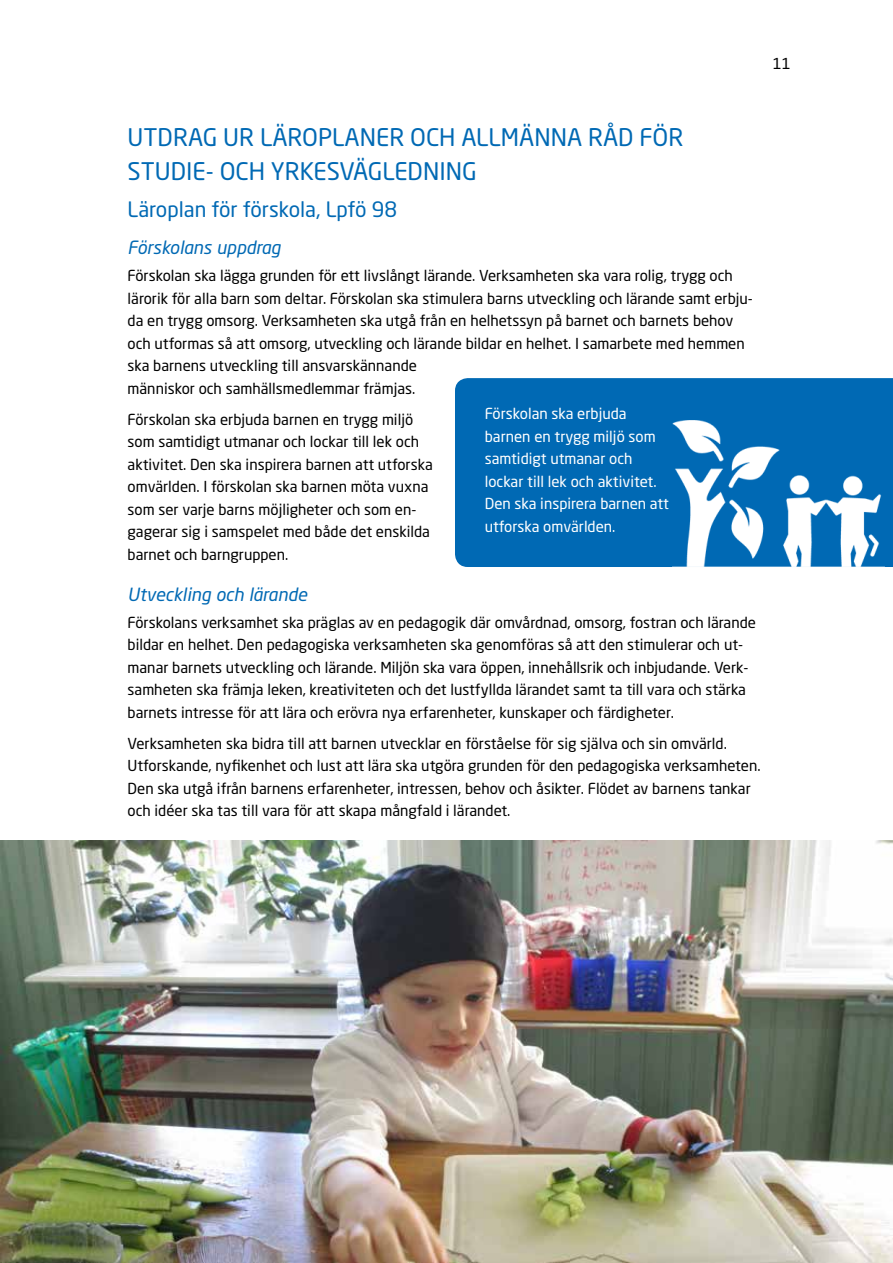
<style>
.page{position:relative;width:893px;height:1263px;background:#fff}
.page>*{position:absolute;margin:0;border:0;box-sizing:border-box;transform-origin:0 0}
.t1{font:24px/34.5px "Neo Sans Pro";color:#0069b4}
.t2{font:21px "Neo Sans Pro";color:#0069b4}
.t3{font:italic 18px "Neo Sans Pro";color:#0069b4}
.t4{font:15px/22.5px "Neo Sans Pro";color:#000}
.t5{font:15px/22.5px "Neo Sans Pro";color:#fff}
</style>
<div class="page">
<div style="left:455px;top:378px;width:438px;height:189px;background:#0069b4"></div>
<img style="left:672px;top:421px;width:212px;height:146px">
<img style="left:0;top:840px;width:893px;height:423px">
<p class="t4" style="left:773px;top:52px;width:20px">11</p>
<h1 class="t1" style="left:128px;top:120px;width:557px">UTDRAG UR LÄROPLANER OCH ALLMÄNNA RÅD FÖR<br>STUDIE- OCH YRKESVÄGLEDNING</h1>
<h2 class="t2" style="left:128px;top:197px;width:271px">Läroplan för förskola, Lpfö 98</h2>
<p class="t3" style="left:128px;top:237px;width:155px">Förskolans uppdrag</p>
<p class="t4" style="left:128px;top:264px;width:627px">Förskolan ska lägga grunden för ett livslångt lärande. Verksamheten ska vara rolig, trygg och lärorik för alla barn som deltar. Förskolan ska stimulera barns utveckling och lärande samt erbju&shy;da en trygg omsorg. Verksamheten ska utgå från en helhetssyn på barnet och barnets behov och utformas så att omsorg, utveckling och lärande bildar en helhet. I samarbete med hemmen ska barnens utveckling till ansvarskännande<br>människor och samhällsmedlemmar främjas.</p>
<p class="t4" style="left:128px;top:408px;width:307px">Förskolan ska erbjuda barnen en trygg miljö som samtidigt utmanar och lockar till lek och aktivitet. Den ska inspirera barnen att utforska omvärlden. I förskolan ska barnen möta vuxna som ser varje barns möjligheter och som en&shy;gagerar sig i samspelet med både det enskilda barnet och barngruppen.</p>
<p class="t3" style="left:128px;top:583px;width:181px">Utveckling och lärande</p>
<p class="t4" style="left:128px;top:611px;width:630px">Förskolans verksamhet ska präglas av en pedagogik där omvårdnad, omsorg, fostran och lärande bildar en helhet. Den pedagogiska verksamheten ska genomföras så att den stimulerar och ut&shy;manar barnets utveckling och lärande. Miljön ska vara öppen, innehållsrik och inbjudande. Verk&shy;samheten ska främja leken, kreativiteten och det lustfyllda lärandet samt ta till vara och stärka barnets intresse för att lära och erövra nya erfarenheter, kunskaper och färdigheter.</p>
<p class="t4" style="left:128px;top:732px;width:634px">Verksamheten ska bidra till att barnen utvecklar en förståelse för sig själva och sin omvärld.<br>Utforskande, nyfikenhet och lust att lära ska utgöra grunden för den pedagogiska verksamheten.<br>Den ska utgå ifrån barnens erfarenheter, intressen, behov och åsikter. Flödet av barnens tankar och idéer ska tas till vara för att skapa mångfald i lärandet.</p>
<p class="t5" style="left:485px;top:402px;width:186px">Förskolan ska erbjuda barnen en trygg miljö som samtidigt utmanar och lockar till lek och aktivitet.<br>Den ska inspirera barnen att utforska omvärlden.</p>
</div>
